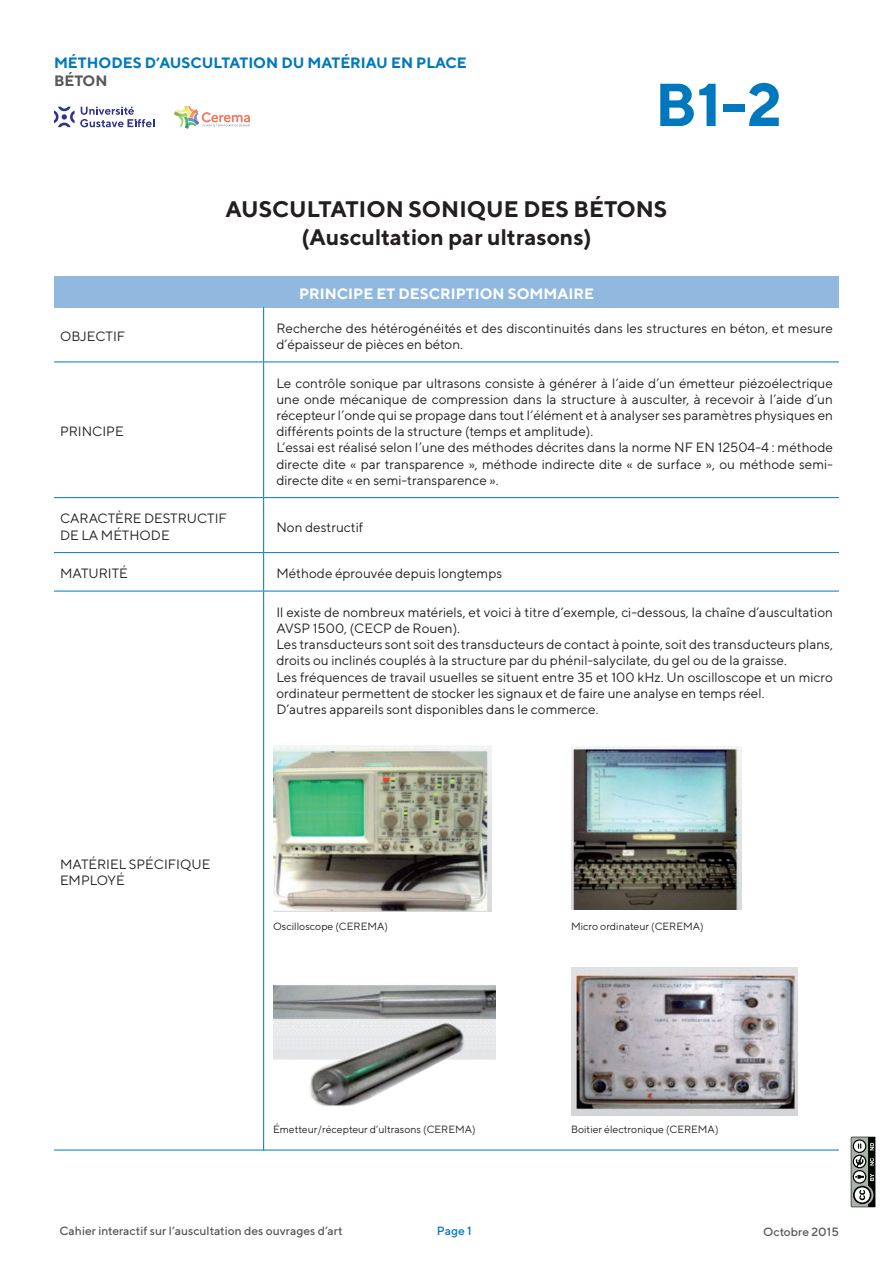
<style>
.page{position:relative;width:893px;height:1263px;background:#fff}
.page>*{position:absolute;margin:0;border:0;box-sizing:border-box;transform-origin:0 0}
.t1{font:700 60.45px "TT Norms";color:#0078bd}
.t2{font:700 22.5px/28px "TT Norms";color:#231f20;text-align:center}
.t3{font:700 15px "TT Norms";color:#0078bd}
.t4{font:700 15px "TT Norms";color:#fff}
.t5{font:700 15px "TT Norms";color:#57585a}
.t6{font:13.5px/16.2px "TT Norms";color:#231f20}
.t7{font:500 12px "TT Norms";color:#57585a}
.t8{font:500 12px "TT Norms";color:#0078bd}
.t9{font:10.5px "TT Norms";color:#231f20}
</style>
<div class="page">
<svg style="left:851px;top:1137px;width:24px;height:70px;background:#767976"></svg>
<svg style="left:54px;top:107px;width:100px;height:20px"></svg>
<svg style="left:174px;top:106px;width:76px;height:22px"></svg>
<div style="left:54px;top:276px;width:785px;height:31px;background:#91b8df"></div>
<hr style="left:263px;top:307px;width:1px;height:55px;background:#0078bd">
<hr style="left:54px;top:362px;width:210px;height:1px;background:#0078bd">
<hr style="left:264px;top:362px;width:575px;height:1px;background:#0078bd">
<hr style="left:263px;top:362px;width:1px;height:135px;background:#0078bd">
<hr style="left:54px;top:497px;width:210px;height:1px;background:#0078bd">
<hr style="left:264px;top:497px;width:575px;height:1px;background:#0078bd">
<hr style="left:263px;top:498px;width:1px;height:54px;background:#0078bd">
<hr style="left:54px;top:552px;width:210px;height:1px;background:#0078bd">
<hr style="left:264px;top:552px;width:575px;height:1px;background:#0078bd">
<hr style="left:263px;top:553px;width:1px;height:38px;background:#0078bd">
<hr style="left:54px;top:591px;width:210px;height:1px;background:#0078bd">
<hr style="left:264px;top:591px;width:575px;height:1px;background:#0078bd">
<hr style="left:263px;top:591px;width:1px;height:559px;background:#0078bd">
<img style="left:273px;top:745px;width:218px;height:166px">
<img style="left:571px;top:967px;width:227px;height:148px">
<img style="left:571px;top:747px;width:171px;height:163px">
<img style="left:273px;top:985px;width:222px;height:122px">
<hr style="left:54px;top:1150px;width:785px;height:1px;background:#0078bd">
<p class="t3" style="left:54px;top:54px;width:414px">MÉTHODES D’AUSCULTATION DU MATÉRIAU EN PLACE</p>
<p class="t5" style="left:54px;top:72px;width:55px">BÉTON</p>
<h1 class="t1" style="left:655px;top:67px;width:129px">B1-2</h1>
<h2 class="t2" style="left:226px;top:194px;width:443px">AUSCULTATION SONIQUE DES BÉTONS (Auscultation par ultrasons)</h2>
<p class="t4" style="left:299px;top:284px;width:296px">PRINCIPE ET DESCRIPTION SOMMAIRE</p>
<p class="t6" style="left:60px;top:328px;width:67px">OBJECTIF</p>
<p class="t6" style="left:276px;top:320px;width:558px">Recherche des hétérogénéités et des discontinuités dans les structures en béton, et mesure d’épaisseur de pièces en béton.</p>
<p class="t6" style="left:60px;top:423px;width:65px">PRINCIPE</p>
<p class="t6" style="left:276px;top:374px;width:558px">Le contrôle sonique par ultrasons consiste à générer à l’aide d’un émetteur piézoélectrique une onde mécanique de compression dans la structure à ausculter, à recevoir à l’aide d’un récepteur l’onde qui se propage dans tout l’élément et à analyser ses paramètres physiques en différents points de la structure (temps et amplitude).<br>L’essai est réalisé selon l’une des méthodes décrites dans la norme NF EN 12504-4 : méthode directe dite « par transparence », méthode indirecte dite « de surface », ou méthode semi&shy;directe dite « en semi-transparence ».</p>
<p class="t6" style="left:60px;top:510px;width:168px">CARACTÈRE DESTRUCTIF<br>DE LA MÉTHODE</p>
<p class="t6" style="left:276px;top:518px;width:88px">Non destructif</p>
<p class="t6" style="left:60px;top:565px;width:69px">MATURITÉ</p>
<p class="t6" style="left:276px;top:565px;width:227px">Méthode éprouvée depuis longtemps</p>
<p class="t6" style="left:60px;top:856px;width:152px">MATÉRIEL SPÉCIFIQUE<br>EMPLOYÉ</p>
<p class="t6" style="left:276px;top:604px;width:558px">Il existe de nombreux matériels, et voici à titre d’exemple, ci-dessous, la chaîne d’auscultation AVSP 1500, (CECP de Rouen).<br>Les transducteurs sont soit des transducteurs de contact à pointe, soit des transducteurs plans, droits ou inclinés couplés à la structure par du phénil-salycilate, du gel ou de la graisse.<br>Les fréquences de travail usuelles se situent entre 35 et 100 kHz. Un oscilloscope et un micro ordinateur permettent de stocker les signaux et de faire une analyse en temps réel.<br>D’autres appareils sont disponibles dans le commerce.</p>
<p class="t9" style="left:273px;top:919px;width:116px">Oscilloscope (CEREMA)</p>
<p class="t9" style="left:571px;top:919px;width:134px">Micro ordinateur (CEREMA)</p>
<p class="t9" style="left:273px;top:1122px;width:204px">Émetteur/récepteur d’ultrasons (CEREMA)</p>
<p class="t9" style="left:571px;top:1122px;width:149px">Boitier électronique (CEREMA)</p>
<p class="t7" style="left:60px;top:1223px;width:285px">Cahier interactif sur l’auscultation des ouvrages d’art</p>
<p class="t8" style="left:437px;top:1223px;width:36px">Page 1</p>
<p class="t7" style="left:763px;top:1224px;width:77px">Octobre 2015</p>
</div>
